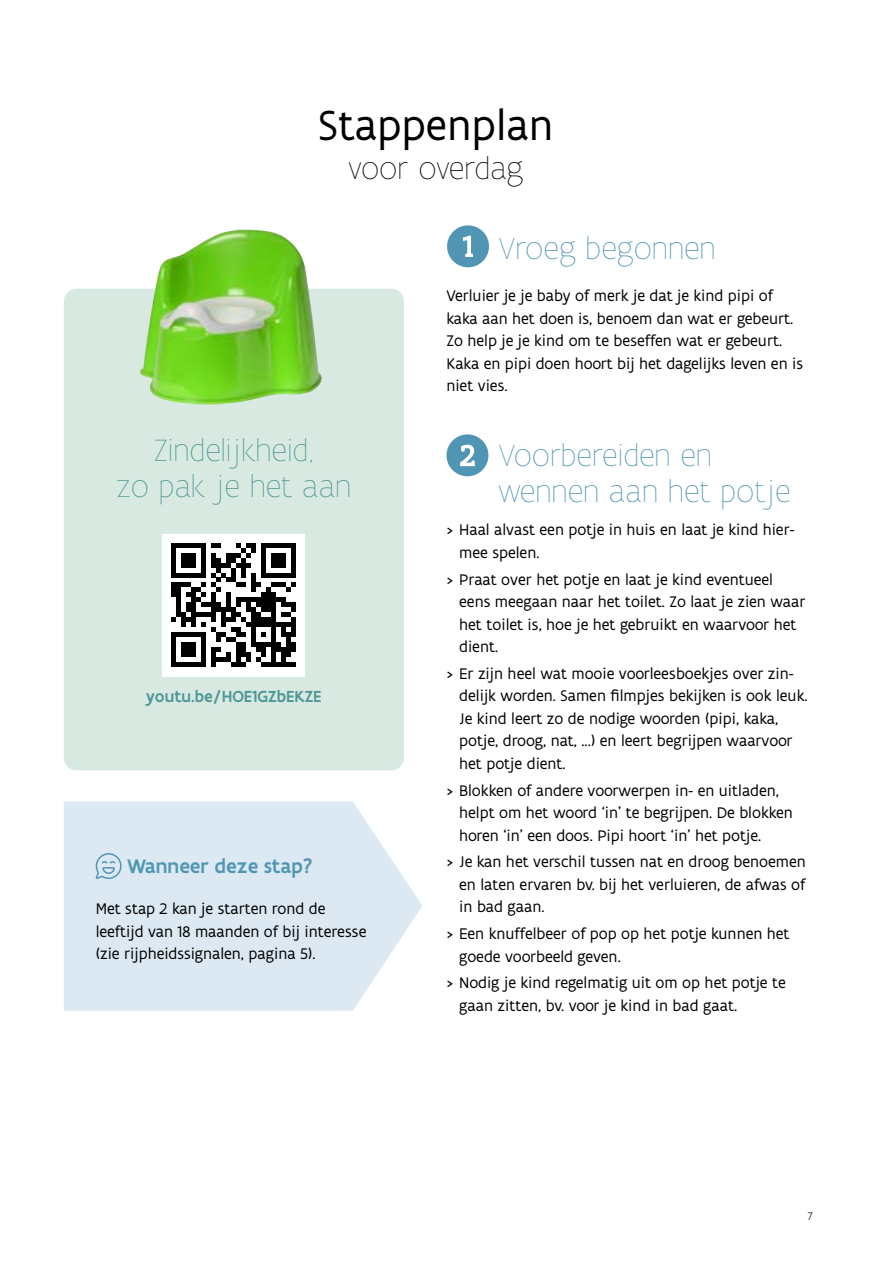
<style>
.page{position:relative;width:893px;height:1263px;background:#fff}
.page>*{position:absolute;margin:0;border:0;box-sizing:border-box;transform-origin:0 0}
.t1{font:45px "Flanders Art Sans";color:#000}
.t2{font:100 33px/36px "Flanders Art Sans";color:#5096b4}
.t3{font:100 33px/36px "Flanders Art Sans";color:#4e9794;text-align:center}
.t4{font:100 33px "Flanders Art Sans";letter-spacing:-.015em;color:#000}
.t5{font:500 21px "Flanders Art Sans";color:#5096b4}
.t6{font:500 17.25px "Flanders Art Sans";color:#4e9794}
.t7{font:16.5px/22.5px "Flanders Art Sans";color:#000}
.t8{font:12px "Flanders Art Sans";color:#373636}
</style>
<div class="page">
<div style="left:446px;top:434px;width:42px;height:42px;background:#5096b4;border-radius:50%"></div>
<svg style="left:460px;top:445px;width:15px;height:21px"></svg>
<div style="left:447px;top:225px;width:42px;height:42px;background:#5096b4;border-radius:50%"></div>
<svg style="left:463px;top:236px;width:10px;height:21px"></svg>
<div style="left:64px;top:289px;width:340px;height:481px;background:#d8e9e2;border-radius:13px"></div>
<div style="left:163px;top:534px;width:142px;height:142px;background:#fff"></div>
<svg style="left:171px;top:543px;width:125px;height:124px"></svg>
<img style="left:140px;top:232px;width:182px;height:173px">
<svg style="left:64px;top:801px;width:358px;height:210px;background:#dfebf3"></svg>
<svg style="left:94px;top:852px;width:28px;height:28px"></svg>
<h1 class="t1" style="left:318px;top:98px;width:237px">Stappenplan</h1>
<h2 class="t4" style="left:348px;top:150px;width:176px">voor overdag</h2>
<h2 class="t2" style="left:498px;top:230px;width:219px">Vroeg begonnen</h2>
<h2 class="t3" style="left:116px;top:433px;width:237px">Zindelijkheid,<br>zo pak je het aan</h2>
<p class="t6" style="left:146px;top:685px;width:177px">youtu.be/HOE1GZbEKZE</p>
<p class="t5" style="left:127px;top:853px;width:187px">Wanneer deze stap?</p>
<p class="t7" style="left:96px;top:897px;width:272px">Met stap 2 kan je starten rond de leeftijd van 18 maanden of bij interesse (zie rijpheidssignalen, pagina 5).</p>
<p class="t7" style="left:446px;top:284px;width:358px">Verluier je je baby of merk je dat je kind pipi of kaka aan het doen is, benoem dan wat er gebeurt.<br>Zo help je je kind om te beseffen wat er gebeurt.<br>Kaka en pipi doen hoort bij het dagelijks leven en is niet vies.</p>
<h2 class="t2" style="left:498px;top:437px;width:294px">Voorbereiden en wennen aan het potje</h2>
<p class="t7" style="left:459px;top:518px;width:337px;text-indent:-13px">&gt; Haal alvast een potje in huis en laat je kind hier&shy;mee spelen.</p>
<p class="t7" style="left:459px;top:568px;width:348px;text-indent:-13px">&gt; Praat over het potje en laat je kind eventueel eens meegaan naar het toilet. Zo laat je zien waar het toilet is, hoe je het gebruikt en waarvoor het dient.</p>
<p class="t7" style="left:459px;top:662px;width:350px;text-indent:-13px">&gt; Er zijn heel wat mooie voorleesboekjes over zin&shy;delijk worden. Samen filmpjes bekijken is ook leuk.<br>Je kind leert zo de nodige woorden (pipi, kaka, potje, droog, nat, ...) en leert begrijpen waarvoor het potje dient.</p>
<p class="t7" style="left:459px;top:779px;width:335px;text-indent:-13px">&gt; Blokken of andere voorwerpen in- en uitladen, helpt om het woord ‘in’ te begrijpen. De blokken horen ‘in’ een doos. Pipi hoort ‘in’ het potje.</p>
<p class="t7" style="left:459px;top:850px;width:348px;text-align:justify;text-indent:-13px">&gt; Je kan het verschil tussen nat en droog benoemen en laten ervaren bv. bij het verluieren, de afwas of in bad gaan.</p>
<p class="t7" style="left:459px;top:922px;width:332px;text-indent:-13px">&gt; Een knuffelbeer of pop op het potje kunnen het goede voorbeeld geven.</p>
<p class="t7" style="left:459px;top:971px;width:328px;text-indent:-13px">&gt; Nodig je kind regelmatig uit om op het potje te gaan zitten, bv. voor je kind in bad gaat.</p>
<p class="t8" style="left:808px;top:1209px;width:6px">7</p>
</div>
